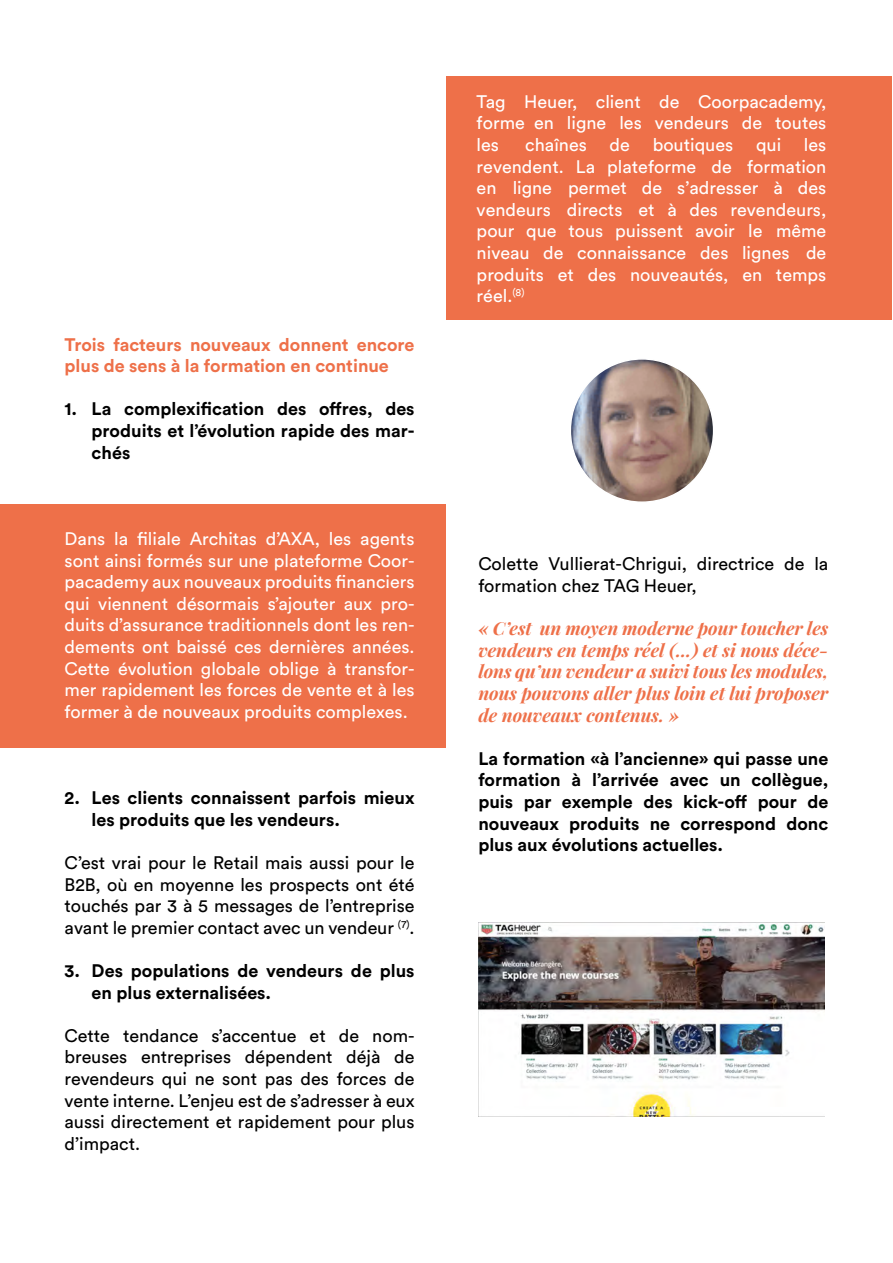
<style>
.page{position:relative;width:893px;height:1263px;background:#fff}
.page>*{position:absolute;margin:0;border:0;box-sizing:border-box;transform-origin:0 0}
.t1{font:18px/21.6px "Circular Pro";color:#fff;text-align:justify}
.t2{font:18px/21.6px "Circular Pro";color:#000;text-align:justify}
.t3{font:700 18px/21.6px "Circular Pro";color:#000;text-align:justify}
.t4{font:italic 700 18px/21.6px "Playfair Display";color:#ee7049;text-align:justify}
.t5{font:700 18px/21.6px "Circular Pro";color:#ee7049}
</style>
<div class="page">
<div style="left:0;top:504px;width:446px;height:243px;background:#ee7049"></div>
<div style="left:446px;top:76px;width:446px;height:244px;background:#ee7049"></div>
<img style="left:570px;top:359px;width:144px;height:143px;border-radius:72px">
<img style="left:478px;top:922px;width:346px;height:194px">
<p class="t5" style="left:65px;top:333px;width:351px">Trois facteurs nouveaux donnent encore plus de sens à la formation en continue</p>
<p class="t3" style="left:92px;top:397px;width:324px;text-indent:-27px">1. La complexification des offres, des produits et l’évolution rapide des mar&shy;chés</p>
<p class="t1" style="left:65px;top:527px;width:351px">Dans la filiale Architas d’AXA, les agents sont ainsi formés sur une plateforme Coor&shy;pacademy aux nouveaux produits financiers qui viennent désormais s’ajouter aux pro&shy;duits d’assurance traditionnels dont les ren&shy;dements ont baissé ces dernières années.<br>Cette évolution globale oblige à transfor&shy;mer rapidement les forces de vente et à les former à de nouveaux produits complexes.</p>
<p class="t3" style="left:92px;top:786px;width:324px;text-indent:-27px">2. Les clients connaissent parfois mieux les produits que les vendeurs.</p>
<p class="t2" style="left:65px;top:851px;width:351px">C’est vrai pour le Retail mais aussi pour le B2B, où en moyenne les prospects ont été touchés par 3 à 5 messages de l’entreprise avant le premier contact avec un vendeur <sup>(7)</sup>.</p>
<p class="t3" style="left:92px;top:959px;width:324px;text-indent:-27px">3. Des populations de vendeurs de plus en plus externalisées.</p>
<p class="t2" style="left:65px;top:1024px;width:351px">Cette tendance s’accentue et de nom&shy;breuses entreprises dépendent déjà de revendeurs qui ne sont pas des forces de vente interne. L’enjeu est de s’adresser à eux aussi directement et rapidement pour plus d’impact.</p>
<p class="t1" style="left:477px;top:90px;width:351px">Tag Heuer, client de Coorpacademy, forme en ligne les vendeurs de toutes les</p>
<p class="t1" style="left:525px;top:133px;width:63px">chaînes</p>
<p class="t1" style="left:610px;top:133px;width:22px">de</p>
<p class="t1" style="left:653px;top:133px;width:82px">boutiques</p>
<p class="t1" style="left:756px;top:133px;width:27px">qui</p>
<p class="t1" style="left:477px;top:133px;width:351px;text-indent:327px">les revendent. La plateforme de formation en ligne permet de s’adresser à des vendeurs directs et à des revendeurs, pour que tous puissent avoir le même niveau de connaissance des lignes de produits et des nouveautés, en temps réel.<sup>(8)</sup></p>
<p class="t2" style="left:478px;top:552px;width:351px">Colette Vullierat-Chrigui, directrice de la formation chez TAG Heuer,</p>
<p class="t4" style="left:478px;top:616px;width:351px">« C’est un moyen moderne pour toucher les vendeurs en temps réel (…) et si nous déce&shy;lons qu’un vendeur a suivi tous les modules, nous pouvons aller plus loin et lui proposer de nouveaux contenus. »</p>
<p class="t3" style="left:478px;top:747px;width:351px">La formation «à l’ancienne» qui passe une formation à l’arrivée avec un collègue, puis par exemple des kick-off pour de nouveaux produits ne correspond donc plus aux évolutions actuelles.</p>
</div>
